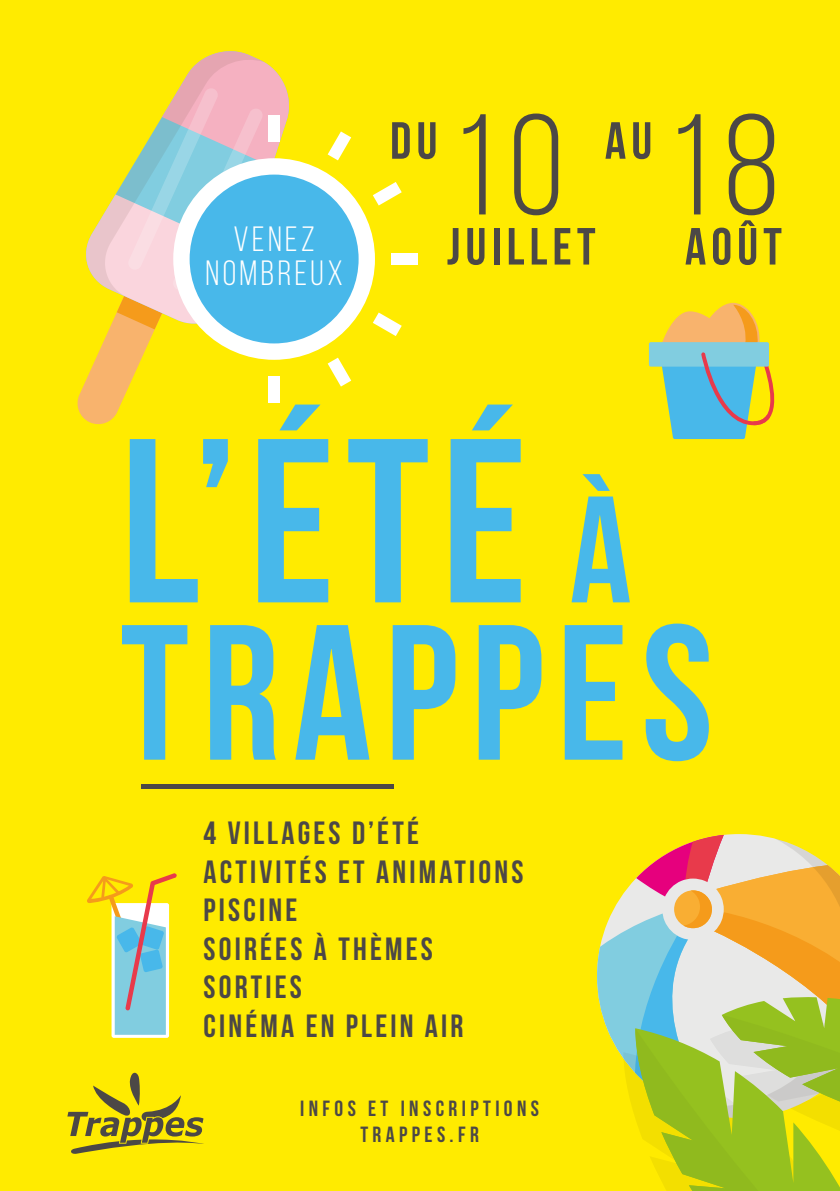
<style>
.page{position:relative;width:840px;height:1191px;background:#fff}
.page>*{position:absolute;margin:0;border:0;box-sizing:border-box;transform-origin:0 0}
.t1{font:233.2px "Bebas Neue";color:#48b8ea}
.t2{font:192.2px "Bebas Neue";letter-spacing:.07em;color:#48b8ea}
.t3{font:143px "Bebas Neue";color:#4c4846}
.t4{font:52.2px "Bebas Neue";letter-spacing:.1em;color:#4c4846}
.t5{font:35.2px/34.2px "Bebas Neue";letter-spacing:.1em;color:#fff;text-align:center}
.t6{font:32.2px/38.6px "Bebas Neue";letter-spacing:.1em;color:#4c4846}
.t7{font:22px/26.4px "Bebas Neue";letter-spacing:.2em;color:#4c4846;text-align:center}
.s1{font-size:151.2px}
</style>
<div class="page">
<div style="left:0;top:0;width:839px;height:1191px;background:#ffeb00"></div>
<hr style="left:141px;top:784px;width:252px;height:4px;background:#4c4846">
<div style="left:648px;top:342px;width:120px;height:24px;background:#81cde0;border-radius:2px"></div>
<svg style="left:661px;top:303px;width:114px;height:136px"></svg>
<div style="left:111px;top:903px;width:58px;height:134px;background:linear-gradient(to right,#fff,#fff);border-radius:2px"></div>
<svg style="left:77px;top:51px;width:216px;height:374px"></svg>
<svg style="left:87px;top:873px;width:90px;height:161px"></svg>
<div style="left:173px;top:158px;width:202px;height:202px;background:#fff;border-radius:50%"></div>
<div style="left:189px;top:175px;width:169px;height:168px;background:#48b8ea;border-radius:50%"></div>
<div style="left:268px;top:376px;width:12px;height:27px;background:#fff"></div>
<svg style="left:327px;top:358px;width:24px;height:28px"></svg>
<svg style="left:372px;top:312px;width:29px;height:24px"></svg>
<div style="left:391px;top:253px;width:27px;height:12px;background:#fff"></div>
<svg style="left:372px;top:182px;width:29px;height:23px"></svg>
<svg style="left:327px;top:131px;width:24px;height:29px"></svg>
<div style="left:268px;top:115px;width:12px;height:27px;background:#fff"></div>
<svg style="left:67px;top:1072px;width:137px;height:82px"></svg>
<svg style="left:597px;top:835px;width:242px;height:356px"></svg>
<p class="t5" style="left:205px;top:221px;width:139px">VENEZ<br>NOMBREUX</p>
<h3 class="t4" style="left:390px;top:112px;width:49px">DU</h3>
<h3 class="t3" style="left:454px;top:89px;width:110px">10</h3>
<h3 class="t4" style="left:446px;top:218px;width:150px">JUILLET</h3>
<h3 class="t4" style="left:604px;top:112px;width:49px">AU</h3>
<h3 class="t3" style="left:668px;top:89px;width:111px">18</h3>
<h3 class="t4" style="left:684px;top:218px;width:98px">AOÛT</h3>
<h1 class="t1" style="left:120px;top:394px;width:512px">L’ÉTÉ <span class="s1">À</span></h1>
<h2 class="t2" style="left:120px;top:588px;width:594px">TRAPPES</h2>
<p class="t6" style="left:203px;top:813px;width:321px">4 VILLAGES D’ÉTÉ<br>ACTIVITÉS ET ANIMATIONS<br>PISCINE<br>SOIRÉES À THÈMES<br>SORTIES<br>CINÉMA EN PLEIN AIR</p>
<p class="t7" style="left:300px;top:1094px;width:240px">INFOS ET INSCRIPTIONS<br>TRAPPES.FR</p>
</div>
